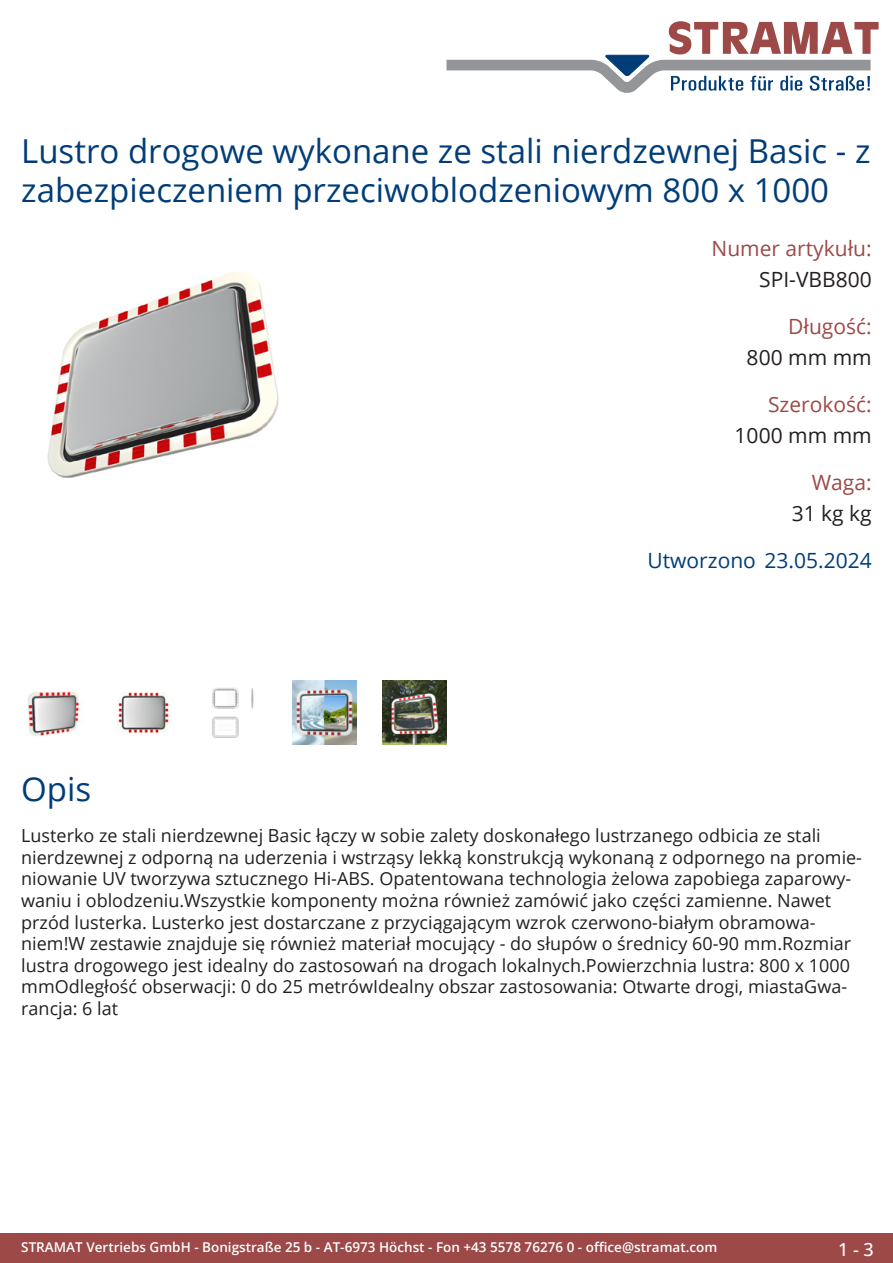
<style>
.page{position:relative;width:893px;height:1263px;background:#fff}
.page>*{position:absolute;margin:0;border:0;box-sizing:border-box;transform-origin:0 0}
.Produkttitel{font:33px/39.6px "Open Sans";color:#003d78}
.TechDaten_Überschrif{font:21px "Open Sans";color:#9c4948}
.TechDaten_Inhalt{font:21px "Open Sans";color:#231f20}
.Erstellungsdatum{font:21px "Open Sans";color:#003d78}
.Beschreibung_Text{font:18px/21.6px "Open Sans";color:#231f20}
.t1{font:500 18px "Open Sans";color:#fff}
.t2{font:600 13.5px "Open Sans";color:#fff}
</style>
<div class="page">
<div style="left:0;top:1233px;width:893px;height:30px;background:#9c4948"></div>
<svg style="left:446px;top:21px;width:433px;height:72px"></svg>
<img style="left:47px;top:272px;width:232px;height:206px">
<img style="left:28px;top:691px;width:51px;height:45px">
<img style="left:118px;top:692px;width:52px;height:42px">
<img style="left:212px;top:687px;width:42px;height:51px">
<img style="left:292px;top:680px;width:64px;height:64px">
<img style="left:383px;top:680px;width:63px;height:64px">
<p class="Produkttitel" style="left:21px;top:130px;width:851px">Lustro drogowe wykonane ze stali nierdzewnej Basic - z zabezpieczeniem przeciwoblodzeniowym 800 x 1000</p>
<p class="TechDaten_Überschrif" style="left:711px;top:234px;width:162px">Numer artykułu:</p>
<p class="TechDaten_Inhalt" style="left:759px;top:265px;width:114px">SPI-VBB800</p>
<p class="TechDaten_Überschrif" style="left:788px;top:312px;width:85px">Długość:</p>
<p class="TechDaten_Inhalt" style="left:747px;top:343px;width:127px">800 mm mm</p>
<p class="TechDaten_Überschrif" style="left:768px;top:390px;width:105px">Szerokość:</p>
<p class="TechDaten_Inhalt" style="left:735px;top:421px;width:139px">1000 mm mm</p>
<p class="TechDaten_Überschrif" style="left:812px;top:468px;width:61px">Waga:</p>
<p class="TechDaten_Inhalt" style="left:792px;top:499px;width:82px">31 kg kg</p>
<p class="Erstellungsdatum" style="left:648px;top:546px;width:226px">Utworzono 23.05.2024</p>
<p class="Produkttitel" style="left:21px;top:768px;width:72px">Opis</p>
<p class="Beschreibung_Text" style="left:21px;top:824px;width:842px">Lusterko ze stali nierdzewnej Basic łączy w sobie zalety doskonałego lustrzanego odbicia ze stali nierdzewnej z odporną na uderzenia i wstrząsy lekką konstrukcją wykonaną z odpornego na promie&shy;niowanie UV tworzywa sztucznego Hi-ABS. Opatentowana technologia żelowa zapobiega zaparowy&shy;waniu i oblodzeniu.Wszystkie komponenty można również zamówić jako części zamienne. Nawet przód lusterka. Lusterko jest dostarczane z przyciągającym wzrok czerwono-białym obramowa&shy;niem!W zestawie znajduje się również materiał mocujący - do słupów o średnicy 60-90 mm.Rozmiar lustra drogowego jest idealny do zastosowań na drogach lokalnych.Powierzchnia lustra: 800 x 1000 mmOdległość obserwacji: 0 do 25 metrówIdealny obszar zastosowania: Otwarte drogi, miastaGwa&shy;rancja: 6 lat</p>
<p class="t2" style="left:21px;top:1238px;width:698px">STRAMAT Vertriebs GmbH - Bonigstraße 25 b - AT-6973 Höchst - Fon +43 5578 76276 0 - office@stramat.com</p>
<p class="t1" style="left:838px;top:1237px;width:37px">1 - 3</p>
</div>
